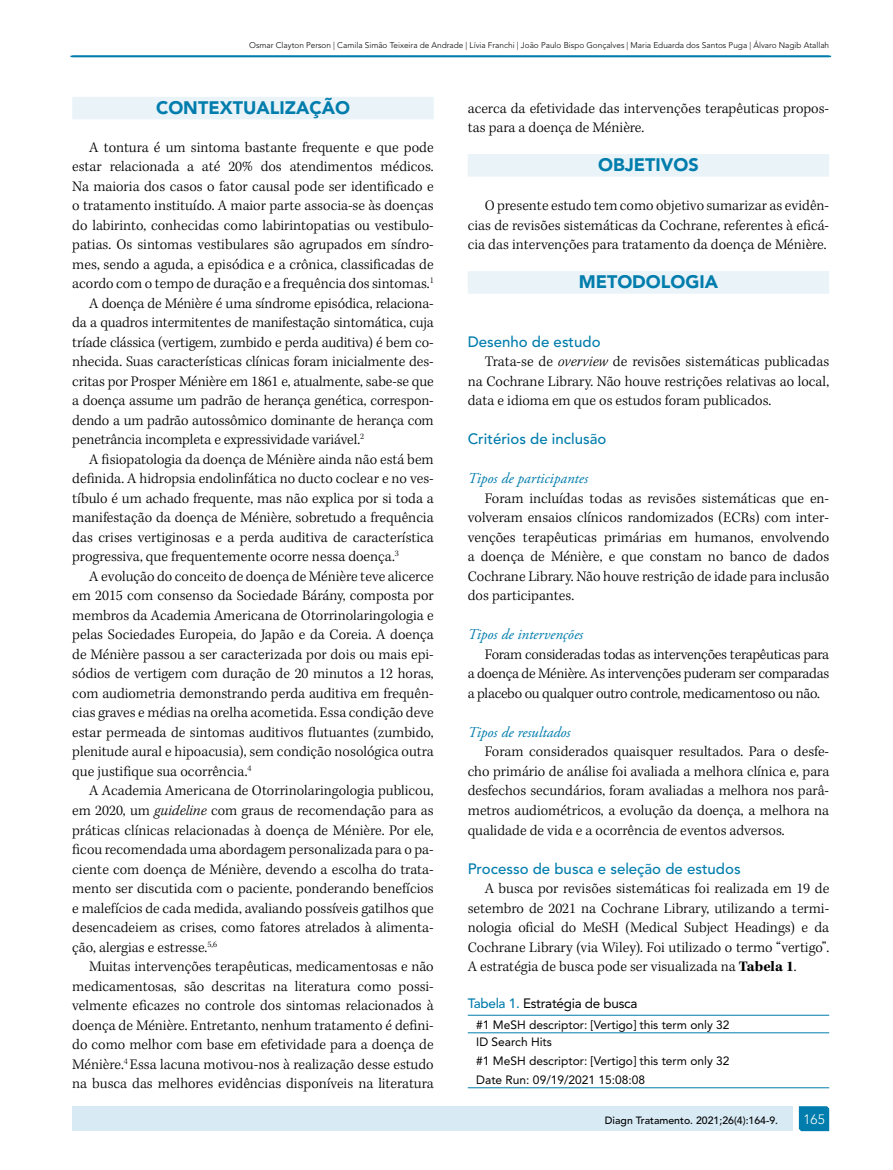
<style>
.page{position:relative;width:893px;height:1170px;background:#fff}
.page>*{position:absolute;margin:0;border:0;box-sizing:border-box;transform-origin:0 0}
.t1{font:900 18px "Avenir LT Std";color:#007dac}
.t2{font:300 15px/19.5px "Kepler Std";color:#000;text-align:justify}
.t3{font:500 15px "Avenir LT Std";color:#007dac}
.t4{font:italic 15px "Adobe Garamond Pro";color:#007dac}
.t5{font:13.5px "Avenir LT Std";letter-spacing:-.02em;color:#000}
.t6{font:300 13.5px "Avenir LT Std";color:#fff}
.t7{font:12px/18.3px "Avenir LT Std";color:#000}
.t8{font:500 10.5px "Avenir LT Std";color:#000}
.t9{font:300 8.25px "Avenir LT Std";color:#000}
.s1{font-style:italic}
.s2{font-weight:700}
.s3{font-weight:500;color:#007dac}
</style>
<div class="page">
<div style="left:72px;top:97px;width:362px;height:22px;background:#e9f3f8"></div>
<div style="left:468px;top:154px;width:361px;height:22px;background:#e9f3f8"></div>
<div style="left:468px;top:271px;width:361px;height:22px;background:#e9f3f8"></div>
<hr style="left:468px;top:1032px;width:361px;height:1px;background:#007dac">
<hr style="left:468px;top:1014px;width:361px;height:1px;background:#007dac">
<hr style="left:468px;top:1087px;width:361px;height:1px;background:#007dac">
<hr style="left:70px;top:56px;width:761px;height:1px;background:#007dac">
<svg style="left:799px;top:1106px;width:30px;height:24px"></svg>
<div style="left:72px;top:1106px;width:721px;height:24px;background:#d8eaf4"></div>
<p class="t9" style="left:249px;top:40px;width:581px">Osmar Clayton Person | Camila Simão Teixeira de Andrade | Lívia Franchi | João Paulo Bispo Gonçalves | Maria Eduarda dos Santos Puga | Álvaro Nagib Atallah</p>
<p class="t1" style="left:156px;top:97px;width:195px">CONTEXTUALIZAÇÃO</p>
<p class="t2" style="left:89px;top:138px;width:346px">A tontura é um sintoma bastante frequente e que pode</p>
<p class="t2" style="left:72px;top:157px;width:363px">estar relacionada a até 20% dos atendimentos médicos.</p>
<p class="t2" style="left:72px;top:177px;width:363px">Na maioria dos casos o fator causal pode ser identificado e</p>
<p class="t2" style="left:72px;top:196px;width:363px">o tratamento instituído. A maior parte associa-se às doenças</p>
<p class="t2" style="left:72px;top:216px;width:363px">do labirinto, conhecidas como labirintopatias ou vestibulo-</p>
<p class="t2" style="left:72px;top:235px;width:363px">patias. Os sintomas vestibulares são agrupados em síndro-</p>
<p class="t2" style="left:72px;top:255px;width:363px">mes, sendo a aguda, a episódica e a crônica, classificadas de</p>
<p class="t2" style="left:72px;top:274px;width:363px">acordo com o tempo de duração e a frequência dos sintomas.<sup>1</sup></p>
<p class="t2" style="left:89px;top:294px;width:346px">A doença de Ménière é uma síndrome episódica, relaciona-</p>
<p class="t2" style="left:72px;top:313px;width:363px">da a quadros intermitentes de manifestação sintomática, cuja</p>
<p class="t2" style="left:72px;top:333px;width:363px">tríade clássica (vertigem, zumbido e perda auditiva) é bem co-</p>
<p class="t2" style="left:72px;top:352px;width:363px">nhecida. Suas características clínicas foram inicialmente des-</p>
<p class="t2" style="left:72px;top:372px;width:363px">critas por Prosper Ménière em 1861 e, atualmente, sabe-se que</p>
<p class="t2" style="left:72px;top:391px;width:363px">a doença assume um padrão de herança genética, correspon-</p>
<p class="t2" style="left:72px;top:411px;width:363px">dendo a um padrão autossômico dominante de herança com</p>
<p class="t2" style="left:72px;top:430px;width:293px">penetrância incompleta e expressividade variável.<sup>2</sup></p>
<p class="t2" style="left:89px;top:450px;width:346px">A fisiopatologia da doença de Ménière ainda não está bem</p>
<p class="t2" style="left:72px;top:469px;width:363px">definida. A hidropsia endolinfática no ducto coclear e no ves-</p>
<p class="t2" style="left:72px;top:489px;width:363px">tíbulo é um achado frequente, mas não explica por si toda a</p>
<p class="t2" style="left:72px;top:508px;width:363px">manifestação da doença de Ménière, sobretudo a frequência</p>
<p class="t2" style="left:72px;top:528px;width:363px">das crises vertiginosas e a perda auditiva de característica</p>
<p class="t2" style="left:72px;top:547px;width:328px">progressiva, que frequentemente ocorre nessa doença.<sup>3</sup></p>
<p class="t2" style="left:89px;top:567px;width:346px">A evolução do conceito de doença de Ménière teve alicerce</p>
<p class="t2" style="left:72px;top:586px;width:363px">em 2015 com consenso da Sociedade Bárány, composta por</p>
<p class="t2" style="left:72px;top:606px;width:363px">membros da Academia Americana de Otorrinolaringologia e</p>
<p class="t2" style="left:72px;top:625px;width:363px">pelas Sociedades Europeia, do Japão e da Coreia. A doença</p>
<p class="t2" style="left:72px;top:645px;width:363px">de Ménière passou a ser caracterizada por dois ou mais epi-</p>
<p class="t2" style="left:72px;top:664px;width:363px">sódios de vertigem com duração de 20 minutos a 12 horas,</p>
<p class="t2" style="left:72px;top:684px;width:363px">com audiometria demonstrando perda auditiva em frequên-</p>
<p class="t2" style="left:72px;top:703px;width:363px">cias graves e médias na orelha acometida. Essa condição deve</p>
<p class="t2" style="left:72px;top:723px;width:363px">estar permeada de sintomas auditivos flutuantes (zumbido,</p>
<p class="t2" style="left:72px;top:742px;width:363px">plenitude aural e hipoacusia), sem condição nosológica outra</p>
<p class="t2" style="left:72px;top:762px;width:181px">que justifique sua ocorrência.<sup>4</sup></p>
<p class="t2" style="left:89px;top:781px;width:346px">A Academia Americana de Otorrinolaringologia publicou,</p>
<p class="t2" style="left:72px;top:801px;width:363px">em 2020, um <span class="s1">guideline</span> com graus de recomendação para as</p>
<p class="t2" style="left:72px;top:820px;width:363px">práticas clínicas relacionadas à doença de Ménière. Por ele,</p>
<p class="t2" style="left:72px;top:840px;width:363px">ficou recomendada uma abordagem personalizada para o pa-</p>
<p class="t2" style="left:72px;top:859px;width:363px">ciente com doença de Ménière, devendo a escolha do trata-</p>
<p class="t2" style="left:72px;top:879px;width:363px">mento ser discutida com o paciente, ponderando benefícios</p>
<p class="t2" style="left:72px;top:898px;width:363px">e malefícios de cada medida, avaliando possíveis gatilhos que</p>
<p class="t2" style="left:72px;top:918px;width:363px">desencadeiem as crises, como fatores atrelados à alimenta-</p>
<p class="t2" style="left:72px;top:937px;width:146px">ção, alergias e estresse.<sup>5,6</sup></p>
<p class="t2" style="left:89px;top:957px;width:346px">Muitas intervenções terapêuticas, medicamentosas e não</p>
<p class="t2" style="left:72px;top:976px;width:363px">medicamentosas, são descritas na literatura como possi-</p>
<p class="t2" style="left:72px;top:996px;width:363px">velmente eficazes no controle dos sintomas relacionados à</p>
<p class="t2" style="left:72px;top:1015px;width:363px">doença de Ménière. Entretanto, nenhum tratamento é defini-</p>
<p class="t2" style="left:72px;top:1035px;width:363px">do como melhor com base em efetividade para a doença de</p>
<p class="t2" style="left:72px;top:1054px;width:363px">Ménière.<sup>4</sup> Essa lacuna motivou-nos à realização desse estudo</p>
<p class="t2" style="left:72px;top:1074px;width:363px">na busca das melhores evidências disponíveis na literatura</p>
<p class="t2" style="left:468px;top:99px;width:363px">acerca da efetividade das intervenções terapêuticas propos&shy;tas para a doença de Ménière.</p>
<p class="t1" style="left:598px;top:154px;width:102px">OBJETIVOS</p>
<p class="t2" style="left:468px;top:196px;width:363px;text-indent:17px">O presente estudo tem como objetivo sumarizar as evidên&shy;cias de revisões sistemáticas da Cochrane, referentes à eficá&shy;cia das intervenções para tratamento da doença de Ménière.</p>
<p class="t1" style="left:579px;top:271px;width:141px">METODOLOGIA</p>
<p class="t3" style="left:468px;top:333px;width:134px">Desenho de estudo</p>
<p class="t2" style="left:468px;top:352px;width:363px;text-indent:17px">Trata-se de <span class="s1">overview</span> de revisões sistemáticas publicadas na Cochrane Library. Não houve restrições relativas ao local, data e idioma em que os estudos foram publicados.</p>
<p class="t3" style="left:468px;top:430px;width:140px">Critérios de inclusão</p>
<p class="t4" style="left:468px;top:469px;width:122px">Tipos de participantes</p>
<p class="t2" style="left:468px;top:489px;width:363px;text-indent:17px">Foram incluídas todas as revisões sistemáticas que en&shy;volveram ensaios clínicos randomizados (ECRs) com inter&shy;venções terapêuticas primárias em humanos, envolvendo a doença de Ménière, e que constam no banco de dados Cochrane Library. Não houve restrição de idade para inclusão dos participantes.</p>
<p class="t4" style="left:468px;top:625px;width:117px">Tipos de intervenções</p>
<p class="t2" style="left:468px;top:645px;width:363px;text-indent:17px">Foram consideradas todas as intervenções terapêuticas para a doença de Ménière. As intervenções puderam ser comparadas a placebo ou qualquer outro controle, medicamentoso ou não.</p>
<p class="t4" style="left:468px;top:723px;width:104px">Tipos de resultados</p>
<p class="t2" style="left:468px;top:742px;width:363px;text-indent:17px">Foram considerados quaisquer resultados. Para o desfe&shy;cho primário de análise foi avaliada a melhora clínica e, para desfechos secundários, foram avaliadas a melhora nos parâ&shy;metros audiométricos, a evolução da doença, a melhora na qualidade de vida e a ocorrência de eventos adversos.</p>
<p class="t3" style="left:468px;top:859px;width:274px">Processo de busca e seleção de estudos</p>
<p class="t2" style="left:468px;top:879px;width:363px;text-indent:17px">A busca por revisões sistemáticas foi realizada em 19 de setembro de 2021 na Cochrane Library, utilizando a termi&shy;nologia oficial do MeSH (Medical Subject Headings) e da Cochrane Library (via Wiley). Foi utilizado o termo “vertigo”.<br>A estratégia de busca pode ser visualizada na <span class="s2">Tabela 1</span>.</p>
<p class="t5" style="left:468px;top:995px;width:171px"><span class="s3">Tabela 1.</span> Estratégia de busca</p>
<p class="t7" style="left:476px;top:1015px;width:255px">#1 MeSH descriptor: [Vertigo] this term only 32<br>ID Search Hits<br>#1 MeSH descriptor: [Vertigo] this term only 32<br>Date Run: 09/19/2021 15:08:08</p>
<p class="t8" style="left:605px;top:1114px;width:175px">Diagn Tratamento. 2021;26(4):164-9.</p>
<p class="t6" style="left:803px;top:1111px;width:23px">165</p>
</div>
